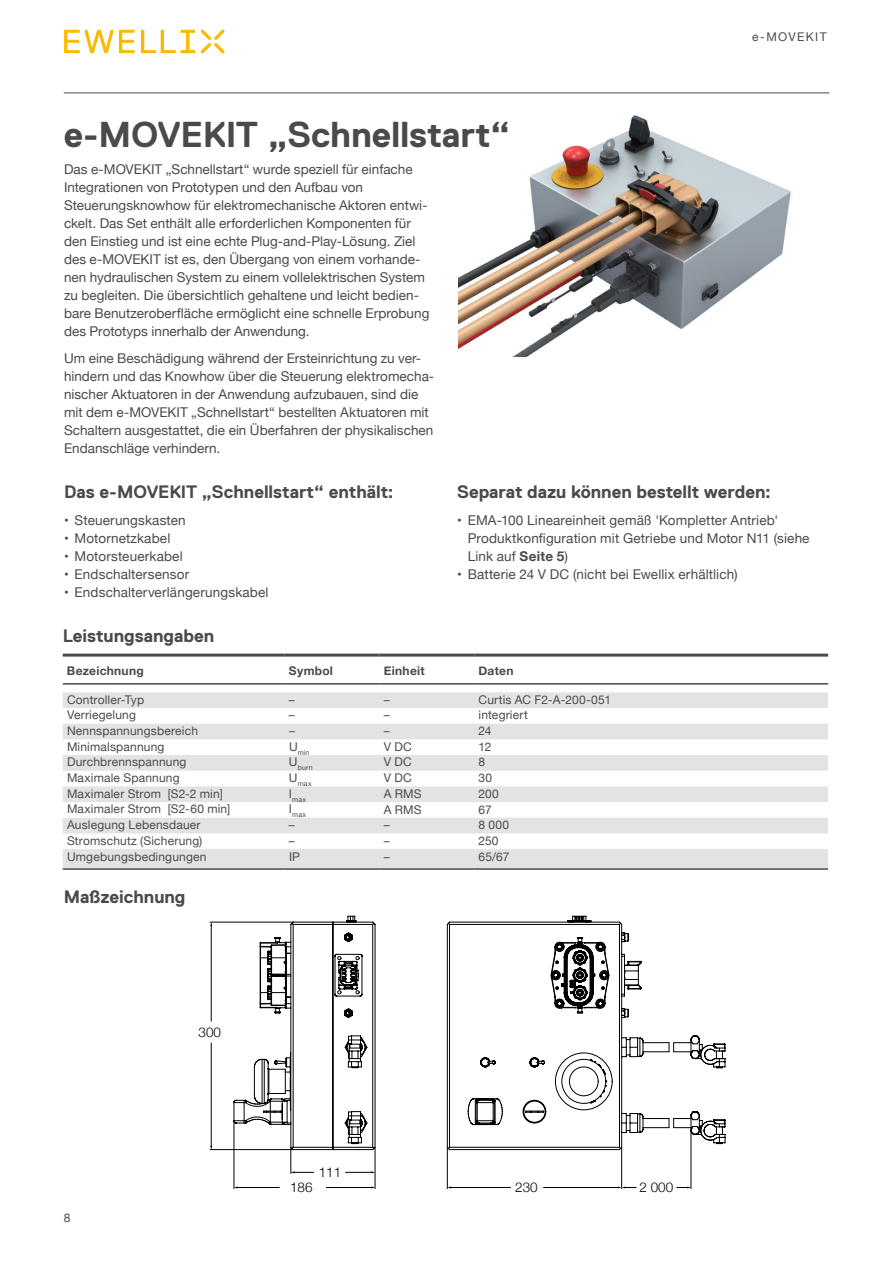
<style>
.page{position:relative;width:893px;height:1263px;background:#fff}
.page>*{position:absolute;margin:0;border:0;box-sizing:border-box;transform-origin:0 0}
.t1{font:700 36px "Replica Std";letter-spacing:-.005em;color:#4a4a49}
.t2{font:700 18px "Replica Std";letter-spacing:-.005em;color:#4a4a49}
.t3{font:13.5px/18px "Helvetica Neue";color:#4a4a49}
.t4{font:300 13.5px "Helvetica Neue";color:#000}
.t5{font:12px "Helvetica Neue";letter-spacing:.015em;color:#4a4a49}
.t6{font:700 12px "Helvetica Neue";letter-spacing:.02em;color:#4a4a49}
.t7{font:12px "Helvetica Neue";letter-spacing:.115em;color:#4a4a49}
.t8{font:7.05px "Helvetica Neue";letter-spacing:.025em;color:#4a4a49}
.s1{font-weight:700}
</style>
<div class="page">
<hr style="left:64px;top:93px;width:765px;height:1px;background:#4a4a49">
<svg style="left:64px;top:30px;width:131px;height:23px"></svg>
<svg style="left:201px;top:30px;width:23px;height:23px"></svg>
<svg style="left:63px;top:692px;width:765px;height:176px;fill:#e3e3e3"></svg>
<hr style="left:63px;top:868px;width:222px;height:2px;background:#4a4a49">
<hr style="left:285px;top:868px;width:94px;height:2px;background:#4a4a49">
<hr style="left:379px;top:868px;width:95px;height:2px;background:#4a4a49">
<hr style="left:474px;top:868px;width:354px;height:2px;background:#4a4a49">
<hr style="left:63px;top:654px;width:222px;height:3px;background:#4a4a49">
<hr style="left:285px;top:654px;width:94px;height:3px;background:#4a4a49">
<hr style="left:379px;top:654px;width:95px;height:3px;background:#4a4a49">
<hr style="left:474px;top:654px;width:354px;height:3px;background:#4a4a49">
<hr style="left:63px;top:683px;width:222px;height:1px;background:#4a4a49">
<hr style="left:285px;top:683px;width:94px;height:1px;background:#4a4a49">
<hr style="left:379px;top:683px;width:95px;height:1px;background:#4a4a49">
<hr style="left:474px;top:683px;width:354px;height:1px;background:#4a4a49">
<svg style="left:233px;top:916px;width:492px;height:234px"></svg>
<svg style="left:349px;top:920px;width:6px;height:2px"></svg>
<svg style="left:243px;top:1060px;width:35px;height:65px"></svg>
<svg style="left:267px;top:934px;width:89px;height:82px"></svg>
<hr style="left:375px;top:1147px;width:1px;height:42px;background:#000">
<hr style="left:234px;top:1121px;width:1px;height:68px;background:#000">
<svg style="left:345px;top:1171px;width:30px;height:2px"></svg>
<hr style="left:326px;top:1187px;width:46px;height:1px;background:#000">
<hr style="left:691px;top:1130px;width:1px;height:59px;background:#000">
<hr style="left:621px;top:1147px;width:1px;height:42px;background:#000">
<hr style="left:447px;top:1147px;width:1px;height:42px;background:#000">
<svg style="left:676px;top:1186px;width:15px;height:2px"></svg>
<hr style="left:210px;top:922px;width:83px;height:1px;background:#000">
<hr style="left:211px;top:925px;width:1px;height:96px;background:#000">
<hr style="left:210px;top:1149px;width:83px;height:1px;background:#000">
<hr style="left:450px;top:1187px;width:61px;height:1px;background:#000">
<hr style="left:543px;top:1187px;width:75px;height:1px;background:#000">
<svg style="left:618px;top:1186px;width:18px;height:2px"></svg>
<hr style="left:237px;top:1187px;width:43px;height:1px;background:#000">
<svg style="left:291px;top:1147px;width:23px;height:27px"></svg>
<hr style="left:211px;top:1043px;width:1px;height:103px;background:#000">
<img style="left:458px;top:115px;width:333px;height:241px">
<h1 class="t1" style="left:64px;top:114px;width:448px">e-MOVEKIT „Schnellstart“</h1>
<p class="t3" style="left:64px;top:161px;width:367px">Das e-MOVEKIT „Schnellstart“ wurde speziell für einfache Integrationen von Prototypen und den Aufbau von Steuerungsknowhow für elektromechanische Aktoren entwi&shy;ckelt. Das Set enthält alle erforderlichen Komponenten für den Einstieg und ist eine echte Plug-and-Play-Lösung. Ziel des e-MOVEKIT ist es, den Übergang von einem vorhande&shy;nen hydraulischen System zu einem vollelektrischen System zu begleiten. Die übersichtlich gehaltene und leicht bedien&shy;bare Benutzeroberfläche ermöglicht eine schnelle Erprobung des Prototyps innerhalb der Anwendung.</p>
<p class="t3" style="left:64px;top:349px;width:372px">Um eine Beschädigung während der Ersteinrichtung zu ver&shy;hindern und das Knowhow über die Steuerung elektromecha&shy;nischer Aktuatoren in der Anwendung aufzubauen, sind die mit dem e-MOVEKIT „Schnellstart“ bestellten Aktuatoren mit Schaltern ausgestattet, die ein Überfahren der physikalischen Endanschläge verhindern.</p>
<p class="t7" style="left:752px;top:28px;width:76px">e-MOVEKIT</p>
<h2 class="t2" style="left:64px;top:481px;width:331px">Das e-MOVEKIT „Schnellstart“ enthält:</h2>
<p class="t3" style="left:64px;top:512px;width:123px">• Steuerungskasten</p>
<p class="t3" style="left:64px;top:530px;width:108px">• Motornetzkabel</p>
<p class="t3" style="left:64px;top:548px;width:120px">• Motorsteuerkabel</p>
<p class="t3" style="left:64px;top:566px;width:127px">• Endschaltersensor</p>
<p class="t3" style="left:64px;top:584px;width:206px">• Endschalterverlängerungskabel</p>
<h2 class="t2" style="left:63px;top:625px;width:153px">Leistungsangaben</h2>
<h2 class="t2" style="left:457px;top:481px;width:315px">Separat dazu können bestellt werden:</h2>
<p class="t3" style="left:468px;top:512px;width:343px;text-indent:-11px">• EMA-100 Lineareinheit gemäß 'Kompletter Antrieb'<br>Produktkonfiguration mit Getriebe und Motor N11 (siehe<br>Link auf <span class="s1">Seite 5</span>)</p>
<p class="t3" style="left:457px;top:566px;width:282px">• Batterie 24 V DC (nicht bei Ewellix erhältlich)</p>
<p class="t6" style="left:67px;top:662px;width:78px">Bezeichnung</p>
<p class="t6" style="left:289px;top:662px;width:46px">Symbol</p>
<p class="t6" style="left:384px;top:662px;width:42px">Einheit</p>
<p class="t6" style="left:479px;top:662px;width:36px">Daten</p>
<p class="t5" style="left:67px;top:691px;width:79px">Controller-Typ</p>
<p class="t5" style="left:289px;top:691px;width:7px">–</p>
<p class="t5" style="left:384px;top:691px;width:7px">–</p>
<p class="t5" style="left:479px;top:691px;width:134px">Curtis AC F2-A-200-051</p>
<p class="t5" style="left:67px;top:706px;width:70px">Verriegelung</p>
<p class="t5" style="left:289px;top:706px;width:7px">–</p>
<p class="t5" style="left:384px;top:706px;width:7px">–</p>
<p class="t5" style="left:479px;top:706px;width:51px">integriert</p>
<p class="t5" style="left:67px;top:722px;width:133px">Nennspannungsbereich</p>
<p class="t5" style="left:289px;top:722px;width:7px">–</p>
<p class="t5" style="left:384px;top:722px;width:7px">–</p>
<p class="t5" style="left:479px;top:722px;width:15px">24</p>
<p class="t5" style="left:67px;top:738px;width:99px">Minimalspannung</p>
<p class="t8" style="left:289px;top:747px;width:22px"><sup>U</sup>min</p>
<p class="t5" style="left:384px;top:738px;width:30px">V DC</p>
<p class="t5" style="left:479px;top:738px;width:14px">12</p>
<p class="t5" style="left:67px;top:753px;width:121px">Durchbrennspannung</p>
<p class="t8" style="left:289px;top:763px;width:25px"><sup>U</sup>burn</p>
<p class="t5" style="left:384px;top:753px;width:30px">V DC</p>
<p class="t5" style="left:479px;top:753px;width:8px">8</p>
<p class="t5" style="left:67px;top:769px;width:114px">Maximale Spannung</p>
<p class="t8" style="left:289px;top:778px;width:24px"><sup>U</sup>max</p>
<p class="t5" style="left:384px;top:769px;width:30px">V DC</p>
<p class="t5" style="left:479px;top:769px;width:15px">30</p>
<p class="t5" style="left:67px;top:785px;width:157px">Maximaler Strom [S2-2 min]</p>
<p class="t8" style="left:289px;top:794px;width:19px"><sup>I</sup>max</p>
<p class="t5" style="left:384px;top:785px;width:39px">A RMS</p>
<p class="t5" style="left:479px;top:785px;width:22px">200</p>
<p class="t5" style="left:67px;top:800px;width:165px">Maximaler Strom [S2-60 min]</p>
<p class="t8" style="left:289px;top:810px;width:19px"><sup>I</sup>max</p>
<p class="t5" style="left:384px;top:800px;width:39px">A RMS</p>
<p class="t5" style="left:479px;top:800px;width:15px">67</p>
<p class="t5" style="left:67px;top:816px;width:135px">Auslegung Lebensdauer</p>
<p class="t5" style="left:289px;top:816px;width:7px">–</p>
<p class="t5" style="left:384px;top:816px;width:7px">–</p>
<p class="t5" style="left:479px;top:816px;width:32px">8 000</p>
<p class="t5" style="left:67px;top:832px;width:137px">Stromschutz (Sicherung)</p>
<p class="t5" style="left:289px;top:832px;width:7px">–</p>
<p class="t5" style="left:384px;top:832px;width:7px">–</p>
<p class="t5" style="left:479px;top:832px;width:22px">250</p>
<p class="t5" style="left:67px;top:847px;width:141px">Umgebungsbedingungen</p>
<p class="t5" style="left:289px;top:847px;width:13px">IP</p>
<p class="t5" style="left:384px;top:847px;width:7px">–</p>
<p class="t5" style="left:479px;top:847px;width:32px">65/67</p>
<h2 class="t2" style="left:64px;top:886px;width:123px">Maßzeichnung</h2>
<p class="t4" style="left:199px;top:1021px;width:24px">300</p>
<p class="t5" style="left:64px;top:1209px;width:8px">8</p>
<p class="t4" style="left:319px;top:1161px;width:24px">111</p>
<p class="t4" style="left:290px;top:1176px;width:24px">186</p>
<p class="t4" style="left:515px;top:1176px;width:24px">230</p>
<p class="t4" style="left:639px;top:1176px;width:35px">2 000</p>
</div>
